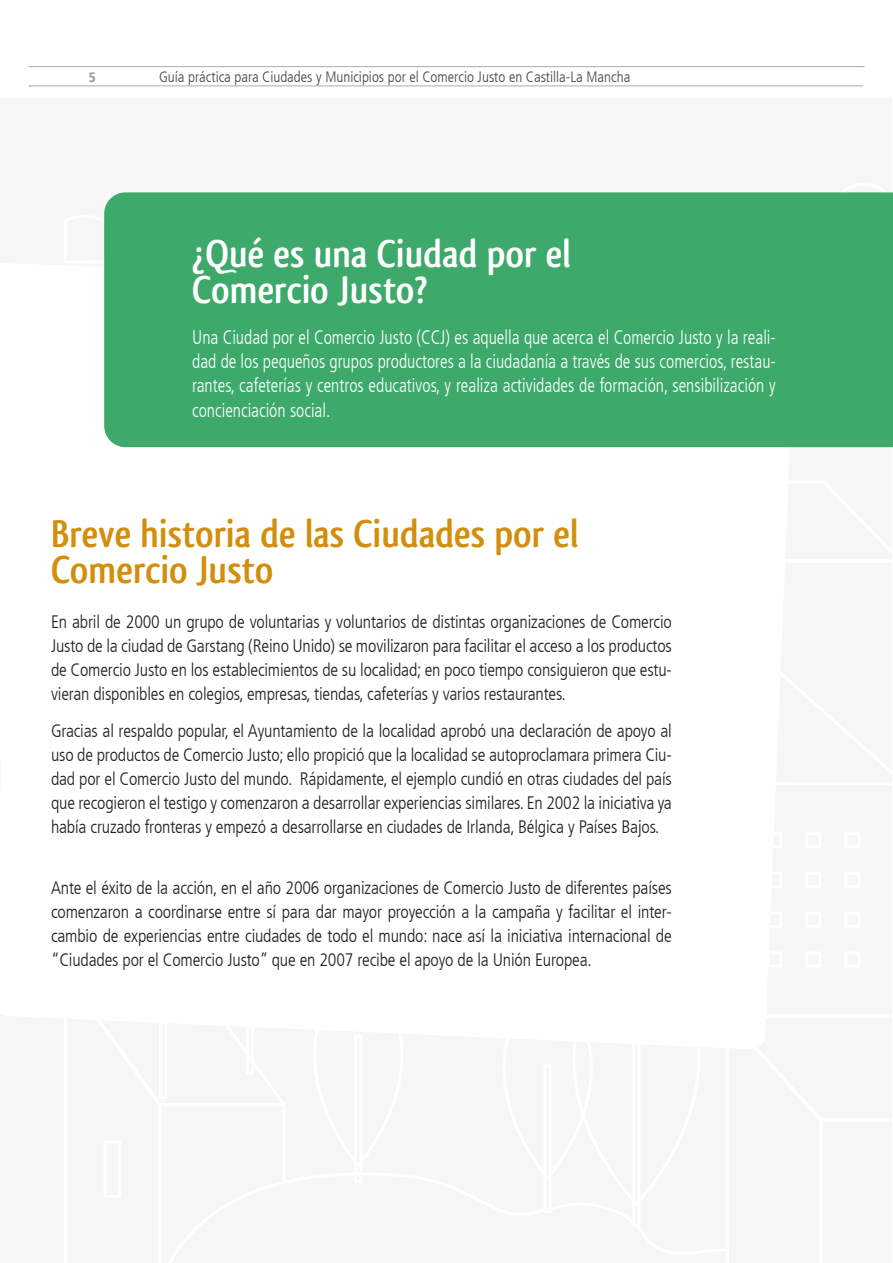
<style>
.page{position:relative;width:893px;height:1263px;background:#fff}
.page>*{position:absolute;margin:0;border:0;box-sizing:border-box;transform-origin:0 0}
.t1{font:700 40.5px/36px "Qlassik";color:#d18f0d}
.t2{font:700 40.5px/36px "Qlassik";color:#fff}
.t3{font:300 condensed 19.5px/24.3px "Frutiger LT";color:#fff;text-align:justify;scale:.91 1}
.t4{font:300 condensed 18px/24px "Frutiger LT";letter-spacing:-.01em;color:#212121;text-align:justify}
.t5{font:300 condensed 15px "Frutiger LT";color:#464648}
.t6{font:900 condensed 13.5px "Frutiger LT";color:#9c9e9f}
</style>
<div class="page">
<svg style="left:29px;top:66px;width:835px;height:1px"></svg>
<svg style="left:29px;top:86px;width:834px;height:1px"></svg>
<div style="left:104px;top:192px;width:789px;height:255px;background:#3da96b"></div>
<p class="t6" style="left:89px;top:69px;width:9px">5</p>
<p class="t5" style="left:159px;top:68px;width:473px">Guía práctica para Ciudades y Municipios por el Comercio Justo en Castilla-La Mancha</p>
<h1 class="t2" style="left:192px;top:236px;width:380px">¿Qué es una Ciudad por el<br>Comercio Justo?</h1>
<p class="t3" style="left:192px;top:325px;width:643px">Una Ciudad por el Comercio Justo (CCJ) es aquella que acerca el Comercio Justo y la reali&shy;dad de los pequeños grupos productores a la ciudadanía a través de sus comercios, restau&shy;rantes, cafeterías y centros educativos, y realiza actividades de formación, sensibilización y concienciación social.</p>
<h1 class="t1" style="left:51px;top:516px;width:529px">Breve historia de las Ciudades por el<br>Comercio Justo</h1>
<p class="t4" style="left:51px;top:610px;width:622px">En abril de 2000 un grupo de voluntarias y voluntarios de distintas organizaciones de Comercio Justo de la ciudad de Garstang (Reino Unido) se movilizaron para facilitar el acceso a los productos de Comercio Justo en los establecimientos de su localidad; en poco tiempo consiguieron que estu&shy;vieran disponibles en colegios, empresas, tiendas, cafeterías y varios restaurantes.</p>
<p class="t4" style="left:51px;top:719px;width:622px">Gracias al respaldo popular, el Ayuntamiento de la localidad aprobó una declaración de apoyo al uso de productos de Comercio Justo; ello propició que la localidad se autoproclamara primera Ciu&shy;dad por el Comercio Justo del mundo. Rápidamente, el ejemplo cundió en otras ciudades del país que recogieron el testigo y comenzaron a desarrollar experiencias similares. En 2002 la iniciativa ya había cruzado fronteras y empezó a desarrollarse en ciudades de Irlanda, Bélgica y Países Bajos.</p>
<p class="t4" style="left:51px;top:876px;width:622px">Ante el éxito de la acción, en el año 2006 organizaciones de Comercio Justo de diferentes países comenzaron a coordinarse entre sí para dar mayor proyección a la campaña y facilitar el inter&shy;cambio de experiencias entre ciudades de todo el mundo: nace así la iniciativa internacional de “Ciudades por el Comercio Justo” que en 2007 recibe el apoyo de la Unión Europea.</p>
</div>
